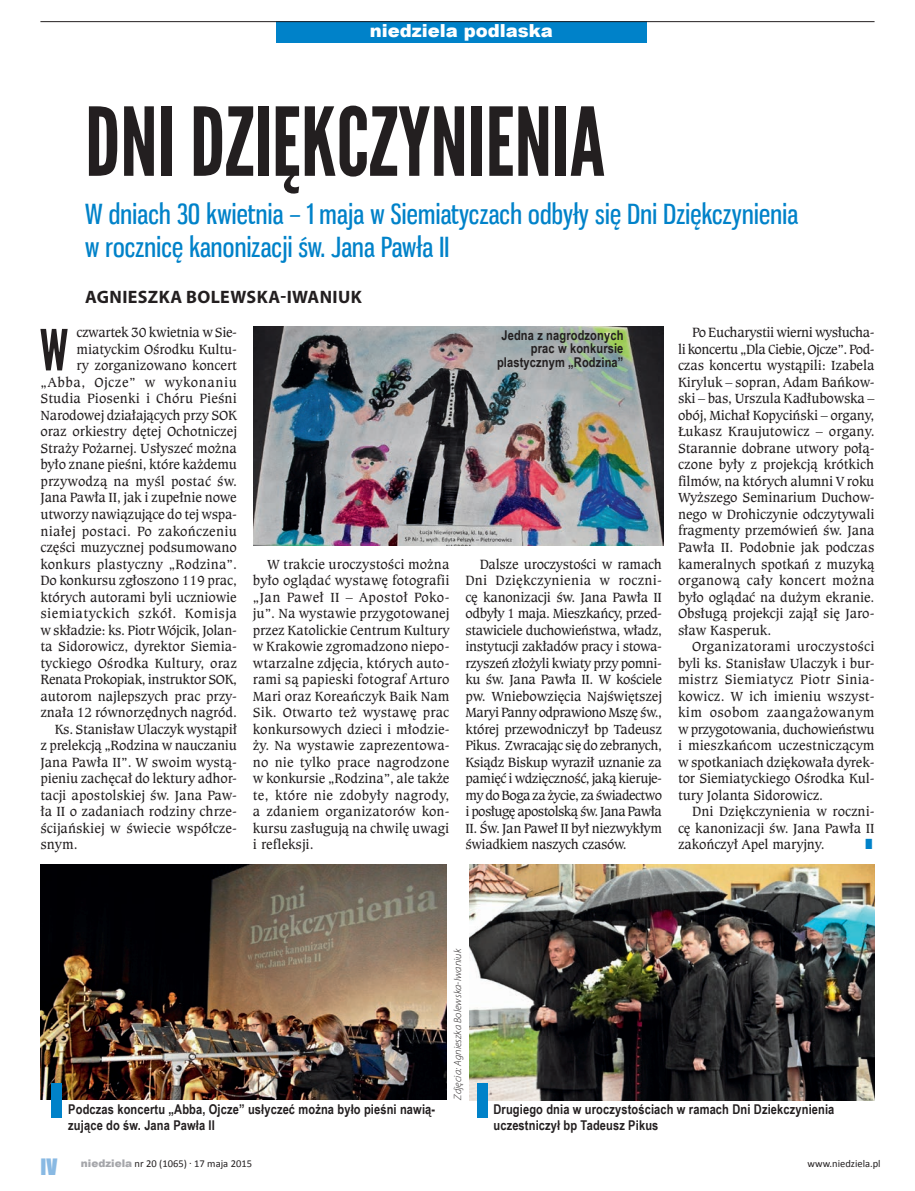
<style>
.page{position:relative;width:915px;height:1191px;background:#fff}
.page>*{position:absolute;margin:0;border:0;box-sizing:border-box;transform-origin:0 0}
.t1{font:94.5px "League Gothic";color:#231f20}
.t2{font:56.55px "League Gothic";color:#231f20}
.t3{font:27px/33px "Gnuolane Free";letter-spacing:.01em;color:#0082c9}
.t4{font:20.7px "Impact";color:#89b9e3}
.t5{font:700 18px "Myriad Pro";letter-spacing:.02em;color:#231f20}
.t6{font:900 18px "Arial";color:#fff}
.t7{font:14.1px/16.5px "Caxton Bk EU";letter-spacing:-.01em;color:#231f20;text-align:justify}
.t8{font:14.1px "Caxton Bk EU";letter-spacing:-.03em;color:#231f20}
.t9{font:14.1px "Caxton Bk EU";letter-spacing:.015em;color:#231f20}
.t10{font:14.1px "Caxton Bk EU";letter-spacing:.03em;color:#231f20}
.t11{font:14.1px "Caxton Bk EU";letter-spacing:.035em;color:#231f20}
.t12{font:900 14.1px "Arial";color:#0082c9;scale:2 1}
.t13{font:700 13.5px/16.2px "Arial Narrow";letter-spacing:.01em;color:#231f20}
.t14{font:10.5px "Calibri";color:#231f20}
.t15{font:italic 300 10.5px "Myriad Pro";letter-spacing:.01em;color:#231f20}
.s1{font-family:"Arial";font-weight:900;color:#a5a6aa}
</style>
<div class="page">
<img style="left:40px;top:865px;width:406px;height:234px">
<img style="left:254px;top:326px;width:408px;height:219px">
<img style="left:469px;top:865px;width:405px;height:236px">
<div style="left:476px;top:1083px;width:11px;height:34px;background:#0082c9"></div>
<div style="left:51px;top:1083px;width:11px;height:34px;background:#0082c9"></div>
<div style="left:276px;top:21px;width:370px;height:22px;background:#0082c9"></div>
<hr style="left:40px;top:21px;width:834px;height:1px;background:#231f20">
<p class="t6" style="left:369px;top:18px;width:185px">niedziela podlaska</p>
<h1 class="t1" style="left:85px;top:86px;width:521px">DNI DZIĘKCZYNIENIA</h1>
<h3 class="t3" style="left:85px;top:197px;width:714px">W dniach 30 kwietnia – 1 maja w Siemiatyczach odbyły się Dni Dziękczynienia w rocznicę kanonizacji św. Jana Pawła II</h3>
<p class="t5" style="left:85px;top:285px;width:278px">AGNIESZKA BOLEWSKA-IWANIUK</p>
<h2 class="t2" style="left:40px;top:316px;width:30px">W</h2>
<p class="t7" style="left:77px;top:324px;width:162px">czwartek 30 kwietnia w Sie-</p>
<p class="t7" style="left:77px;top:341px;width:162px">miatyckim Ośrodku Kultu-</p>
<p class="t7" style="left:77px;top:357px;width:162px">ry zorganizowano koncert</p>
<p class="t11" style="left:40px;top:373px;width:198px">„Abba, Ojcze” w wykonaniu</p>
<p class="t7" style="left:40px;top:390px;width:198px">Studia Piosenki i Chóru Pieśni</p>
<p class="t7" style="left:40px;top:407px;width:198px">Narodowej działających przy SOK</p>
<p class="t7" style="left:40px;top:423px;width:198px">oraz orkiestry dętej Ochotniczej</p>
<p class="t7" style="left:40px;top:440px;width:198px">Straży Pożarnej. Usłyszeć można</p>
<p class="t7" style="left:40px;top:456px;width:198px">było znane pieśni, które każdemu</p>
<p class="t7" style="left:40px;top:473px;width:198px">przywodzą na myśl postać św.</p>
<p class="t7" style="left:40px;top:489px;width:198px">Jana Pawła II, jak i zupełnie nowe</p>
<p class="t7" style="left:40px;top:506px;width:198px">utworzy nawiązujące do tej wspa-</p>
<p class="t9" style="left:40px;top:522px;width:198px">niałej postaci. Po zakończeniu</p>
<p class="t7" style="left:40px;top:539px;width:198px">części muzycznej podsumowano</p>
<p class="t7" style="left:40px;top:555px;width:198px">konkurs plastyczny „Rodzina”.</p>
<p class="t7" style="left:40px;top:572px;width:198px">Do konkursu zgłoszono 119 prac,</p>
<p class="t7" style="left:40px;top:588px;width:198px">których autorami byli uczniowie</p>
<p class="t10" style="left:40px;top:604px;width:198px">siemiatyckich szkół. Komisja</p>
<p class="t7" style="left:40px;top:621px;width:198px">w składzie: ks. Piotr Wójcik, Jolan-</p>
<p class="t7" style="left:40px;top:638px;width:198px">ta Sidorowicz, dyrektor Siemia-</p>
<p class="t7" style="left:40px;top:654px;width:198px">tyckiego Ośrodka Kultury, oraz</p>
<p class="t8" style="left:40px;top:670px;width:198px">Renata Prokopiak, instruktor SOK,</p>
<p class="t7" style="left:40px;top:687px;width:198px">autorom najlepszych prac przy-</p>
<p class="t7" style="left:40px;top:704px;width:198px">znała 12 równorzędnych nagród.</p>
<p class="t7" style="left:55px;top:720px;width:184px">Ks. Stanisław Ulaczyk wystąpił</p>
<p class="t7" style="left:40px;top:737px;width:198px">z prelekcją „Rodzina w nauczaniu</p>
<p class="t7" style="left:40px;top:753px;width:198px">Jana Pawła II”. W swoim wystą-</p>
<p class="t7" style="left:40px;top:770px;width:198px">pieniu zachęcał do lektury adhor-</p>
<p class="t7" style="left:40px;top:786px;width:198px">tacji apostolskiej św. Jana Paw-</p>
<p class="t7" style="left:40px;top:803px;width:198px">ła II o zadaniach rodziny chrze-</p>
<p class="t7" style="left:40px;top:819px;width:198px">ścijańskiej w świecie współcze-</p>
<p class="t7" style="left:40px;top:836px;width:39px">snym.</p>
<p class="t13" style="left:497px;top:328px;width:128px;line-height:13.5px;text-align:right">Jedna z nagrodzonych prac w konkursie plastycznym „Rodzina”</p>
<p class="t7" style="left:253px;top:555px;width:198px;text-indent:14px">W trakcie uroczystości można było oglądać wystawę fotografii „Jan Paweł II – Apostoł Poko&shy;ju”. Na wystawie przygotowanej przez Katolickie Centrum Kultury w Krakowie zgromadzono niepo&shy;wtarzalne zdjęcia, których auto&shy;rami są papieski fotograf Arturo Mari oraz Koreańczyk Baik Nam Sik. Otwarto też wystawę prac konkursowych dzieci i młodzie&shy;ży. Na wystawie zaprezentowa&shy;no nie tylko prace nagrodzone w konkursie „Rodzina”, ale także te, które nie zdobyły nagrody, a zdaniem organizatorów kon&shy;kursu zasługują na chwilę uwagi i refleksji.</p>
<p class="t7" style="left:465px;top:555px;width:198px;text-indent:14px">Dalsze uroczystości w ramach Dni Dziękczynienia w roczni&shy;cę kanonizacji św. Jana Pawła II odbyły 1 maja. Mieszkańcy, przed&shy;stawiciele duchowieństwa, władz, instytucji zakładów pracy i stowa&shy;rzyszeń złożyli kwiaty przy pomni&shy;ku św. Jana Pawła II. W kościele pw. Wniebowzięcia Najświętszej Maryi Panny odprawiono Mszę św., której przewodniczył bp Tadeusz Pikus. Zwracając się do zebranych, Ksiądz Biskup wyraził uznanie za pamięć i wdzięczność, jaką kieruje&shy;my do Boga za życie, za świadectwo i posługę apostolską św. Jana Pawła II. Św. Jan Paweł II był niezwykłym świadkiem naszych czasów.</p>
<p class="t7" style="left:677px;top:324px;width:198px;text-indent:14px">Po Eucharystii wierni wysłucha&shy;li koncertu „Dla Ciebie, Ojcze”. Pod&shy;czas koncertu wystąpili: Izabela Kiryluk – sopran, Adam Bańkow&shy;ski – bas, Urszula Kadłubowska – obój, Michał Kopyciński – organy, Łukasz Kraujutowicz – organy.<br>Starannie dobrane utwory połą&shy;czone były z projekcją krótkich filmów, na których alumni V roku Wyższego Seminarium Duchow&shy;nego w Drohiczynie odczytywali fragmenty przemówień św. Jana Pawła II. Podobnie jak podczas kameralnych spotkań z muzyką organową cały koncert można było oglądać na dużym ekranie.<br>Obsługą projekcji zajął się Jaro&shy;sław Kasperuk.</p>
<p class="t7" style="left:677px;top:638px;width:198px;text-indent:14px">Organizatorami uroczystości byli ks. Stanisław Ulaczyk i bur&shy;mistrz Siemiatycz Piotr Sinia&shy;kowicz. W ich imieniu wszyst&shy;kim osobom zaangażowanym w przygotowania, duchowieństwu i mieszkańcom uczestniczącym w spotkaniach dziękowała dyrek&shy;tor Siemiatyckiego Ośrodka Kul&shy;tury Jolanta Sidorowicz.</p>
<p class="t7" style="left:677px;top:803px;width:198px;text-indent:14px">Dni Dziękczynienia w roczni&shy;cę kanonizacji św. Jana Pawła II zakończył Apel maryjny.</p>
<p class="t12" style="left:863px;top:834px;width:7px">I</p>
<p class="t15" style="left:451px;top:1099px;width:152px;rotate:-90deg">Zdjęcia: Agnieszka Bolewska-Iwaniuk</p>
<h3 class="t4" style="left:40px;top:1150px;width:18px">IV</h3>
<p class="t13" style="left:68px;top:1100px;width:368px">Podczas koncertu „Abba, Ojcze” usłyczeć można było pieśni nawią&shy;zujące do św. Jana Pawła II</p>
<p class="t13" style="left:493px;top:1100px;width:342px">Drugiego dnia w uroczystościach w ramach Dni Dziekczynienia uczestniczył bp Tadeusz Pikus</p>
<p class="t14" style="left:81px;top:1156px;width:172px"><span class="s1">niedziela</span> nr 20 (1065) . 17 maja 2015</p>
<p class="t14" style="left:807px;top:1156px;width:75px">www.niedziela.pl</p>
</div>
